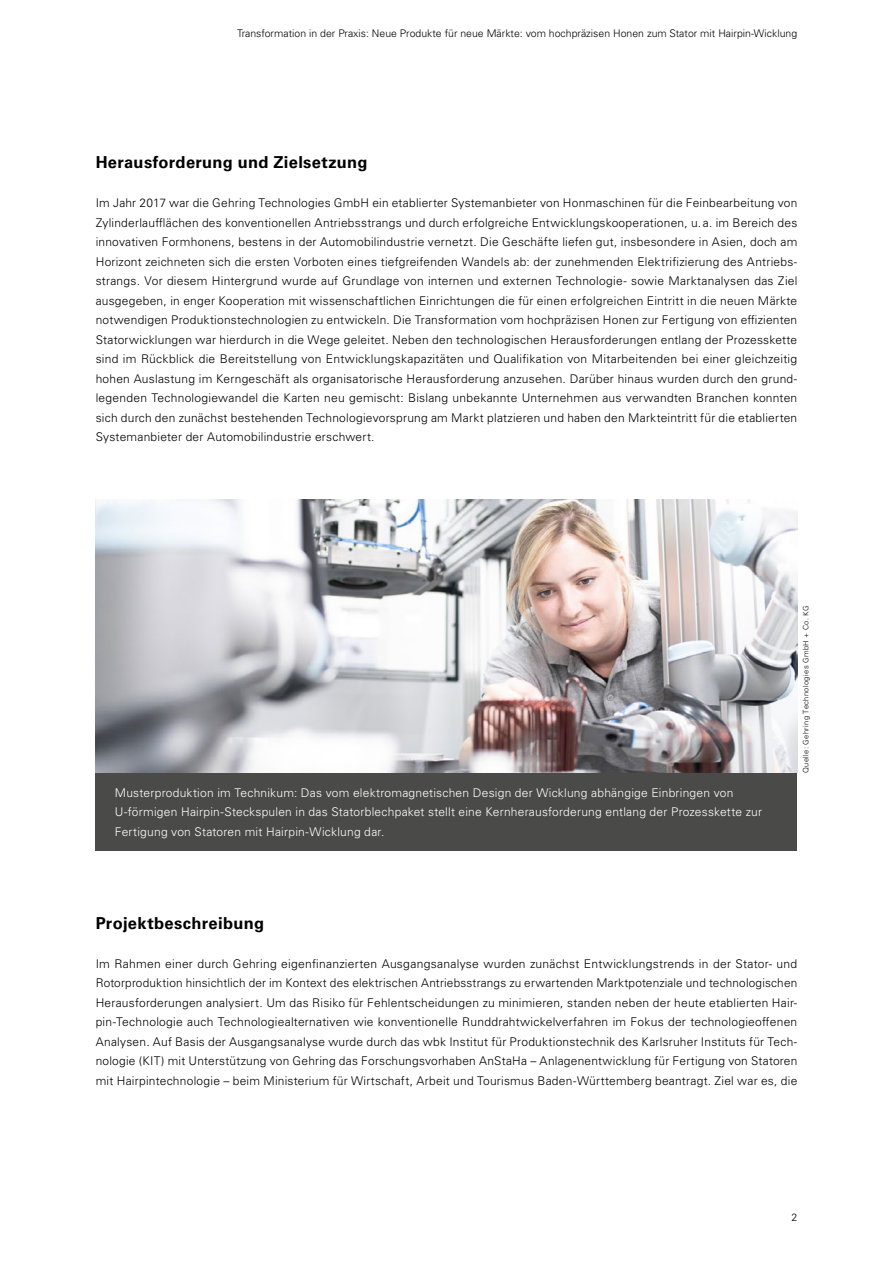
<style>
.page{position:relative;width:893px;height:1263px;background:#fff}
.page>*{position:absolute;margin:0;border:0;box-sizing:border-box;transform-origin:0 0}
.Headline_Head-1{font:700 16.5px "Univers LT Pro 65";letter-spacing:.02em;color:#000}
.Text_Fließtext{font:300 12px/19.5px "Univers LT Pro 45";letter-spacing:.02em;color:#000;text-align:justify}
.Tab_Abb_Abb-Fußzeile_2x_ohne_Nummerierun{font:300 12px/19.5px "Univers LT Pro 45";letter-spacing:.02em;color:#fff}
.t1{font:300 10.5px "Univers LT Pro 45";color:#000}
.t2{font:300 7.5px "Univers LT Pro 45";letter-spacing:.05em;color:#000}
</style>
<div class="page">
<div style="left:96px;top:773px;width:701px;height:78px;background:#4a4a49"></div>
<img style="left:96px;top:500px;width:701px;height:273px">
<p class="t1" style="left:237px;top:26px;width:562px">Transformation in der Praxis: Neue Produkte für neue Märkte: vom hochpräzisen Honen zum Stator mit Hairpin-Wicklung</p>
<h1 class="Headline_Head-1" style="left:96px;top:151px;width:273px">Herausforderung und Zielsetzung</h1>
<p class="Text_Fließtext" style="left:96px;top:193px;width:703px">Im Jahr 2017 war die Gehring Technologies GmbH ein etablierter Systemanbieter von Honmaschinen für die Feinbearbeitung von Zylinderlaufflächen des konventionellen Antriebsstrangs und durch erfolgreiche Entwicklungskooperationen, u. a. im Bereich des innovativen Formhonens, bestens in der Automobilindustrie vernetzt. Die Geschäfte liefen gut, insbesondere in Asien, doch am Horizont zeichneten sich die ersten Vorboten eines tiefgreifenden Wandels ab: der zunehmenden Elektrifizierung des Antriebs&shy;strangs. Vor diesem Hintergrund wurde auf Grundlage von internen und externen Technologie- sowie Marktanalysen das Ziel ausgegeben, in enger Kooperation mit wissenschaftlichen Einrichtungen die für einen erfolgreichen Eintritt in die neuen Märkte notwendigen Produktionstechnologien zu entwickeln. Die Transformation vom hochpräzisen Honen zur Fertigung von effizienten Statorwicklungen war hierdurch in die Wege geleitet. Neben den technologischen Herausforderungen entlang der Prozesskette sind im Rückblick die Bereitstellung von Entwicklungskapazitäten und Qualifikation von Mitarbeitenden bei einer gleichzeitig hohen Auslastung im Kerngeschäft als organisatorische Herausforderung anzusehen. Darüber hinaus wurden durch den grund&shy;legenden Technologiewandel die Karten neu gemischt: Bislang unbekannte Unternehmen aus verwandten Branchen konnten sich durch den zunächst bestehenden Technologievorsprung am Markt platzieren und haben den Markteintritt für die etablierten Systemanbieter der Automobilindustrie erschwert.</p>
<p class="Tab_Abb_Abb-Fußzeile_2x_ohne_Nummerierun" style="left:115px;top:782px;width:649px">Musterproduktion im Technikum: Das vom elektromagnetischen Design der Wicklung abhängige Einbringen von<br>U-förmigen Hairpin-Steckspulen in das Statorblechpaket stellt eine Kernherausforderung entlang der Prozesskette zur<br>Fertigung von Statoren mit Hairpin-Wicklung dar.</p>
<p class="t2" style="left:801px;top:773px;width:169px;rotate:-90deg">Quelle: Gehring Technologies GmbH + Co. KG</p>
<h1 class="Headline_Head-1" style="left:96px;top:911px;width:170px">Projektbeschreibung</h1>
<p class="Text_Fließtext" style="left:96px;top:954px;width:703px">Im Rahmen einer durch Gehring eigenfinanzierten Ausgangsanalyse wurden zunächst Entwicklungstrends in der Stator- und Rotorproduktion hinsichtlich der im Kontext des elektrischen Antriebsstrangs zu erwartenden Marktpotenziale und technologischen Herausforderungen analysiert. Um das Risiko für Fehlentscheidungen zu minimieren, standen neben der heute etablierten Hair&shy;pin-Technologie auch Technologiealternativen wie konventionelle Runddrahtwickelverfahren im Fokus der technologieoffenen Analysen. Auf Basis der Ausgangsanalyse wurde durch das wbk Institut für Produktionstechnik des Karlsruher Instituts für Tech&shy;nologie (KIT) mit Unterstützung von Gehring das Forschungsvorhaben AnStaHa – Anlagenentwicklung für Fertigung von Statoren mit Hairpintechnologie – beim Ministerium für Wirtschaft, Arbeit und Tourismus Baden-Württemberg beantragt. Ziel war es, die</p>
<p class="t1" style="left:791px;top:1210px;width:7px">2</p>
</div>
